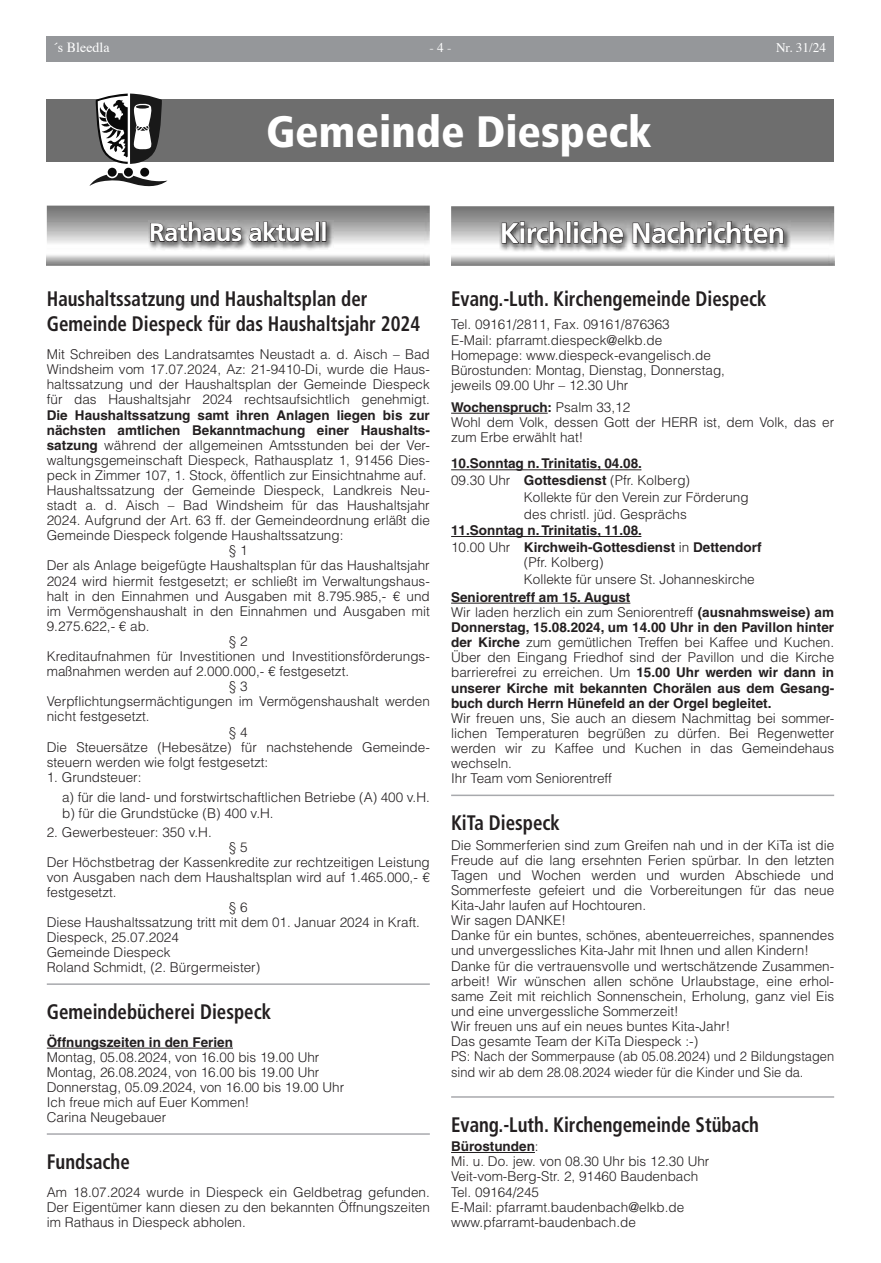
<style>
.page{position:relative;width:881px;height:1263px;background:#fff}
.page>*{position:absolute;margin:0;border:0;box-sizing:border-box;transform-origin:0 0}
.t1{font:900 condensed 43.95px "Frutiger LT";color:#fff}
.t2{font:700 28.5px "Frutiger LT";letter-spacing:-.02em;color:#fff}
.t3{font:25.5px "Frutiger LT Bold 2";letter-spacing:-.02em;color:#fff}
.t4{font:700 condensed 21px/25.3px "Frutiger LT";color:#231f20;scale:.9 1}
.t5{font:13.95px "Times";color:#fff}
.t6{font:300 13.5px/15.1px "Helvetica LT";color:#231f20}
.t7{font:700 13.5px/15.1px "Helvetica LT";color:#231f20}
.t8{font:13.2px "Times";color:#fff}
.s1{font-weight:700}
.s2{font-weight:300}
</style>
<div class="page">
<div style="left:47px;top:36px;width:786px;height:26px;background:#95979a"></div>
<hr style="left:451px;top:413px;width:96px;height:1px;background:#231f20">
<hr style="left:451px;top:603px;width:179px;height:1px;background:#231f20">
<hr style="left:451px;top:794px;width:382px;height:2px;background:#a8a9ad">
<hr style="left:451px;top:1096px;width:382px;height:2px;background:#a8a9ad">
<hr style="left:451px;top:1152px;width:83px;height:1px;background:#231f20">
<img style="left:499px;top:220px;width:291px;height:32px">
<svg style="left:501px;top:221px;width:122px;height:23px;background:#706f6f"></svg>
<svg style="left:632px;top:221px;width:151px;height:23px;background:#727171"></svg>
<hr style="left:451px;top:469px;width:190px;height:1px;background:#231f20">
<hr style="left:451px;top:536px;width:190px;height:1px;background:#231f20">
<hr style="left:47px;top:983px;width:382px;height:2px;background:#a8a9ad">
<hr style="left:47px;top:1048px;width:186px;height:1px;background:#231f20">
<hr style="left:47px;top:1133px;width:382px;height:2px;background:#a8a9ad">
<div style="left:47px;top:99px;width:786px;height:63px;background:#6e6e6e"></div>
<div style="left:124px;top:168px;width:9px;height:9px;background:#090909;border-radius:50%"></div>
<div style="left:108px;top:168px;width:9px;height:9px;background:#090909;border-radius:50%"></div>
<div style="left:140px;top:168px;width:9px;height:9px;background:#090909;border-radius:50%"></div>
<svg style="left:89px;top:173px;width:78px;height:13px"></svg>
<svg style="left:96px;top:94px;width:66px;height:70px"></svg>
<img style="left:148px;top:221px;width:185px;height:29px">
<svg style="left:150px;top:221px;width:92px;height:21px;background:#706f6f"></svg>
<svg style="left:248px;top:221px;width:78px;height:21px;background:#716f70"></svg>
<p class="t5" style="left:53px;top:34px;width:58px">´s Bleedla</p>
<p class="t8" style="left:429px;top:35px;width:24px">- 4 -</p>
<p class="t8" style="left:775px;top:35px;width:52px">Nr. 31/24</p>
<h1 class="t1" style="left:266px;top:106px;width:387px">Gemeinde Diespeck</h1>
<h3 class="t3" style="left:149px;top:217px;width:180px">Rathaus aktuell</h3>
<h3 class="t4" style="left:47px;top:286px;width:416px">Haushaltssatzung und Haushaltsplan der<br>Gemeinde Diespeck für das Haushaltsjahr 2024</h3>
<p class="t6" style="left:47px;top:347px;width:384px;text-align:justify">Mit Schreiben des Landratsamtes Neustadt a. d. Aisch – Bad Windsheim vom 17.07.2024, Az: 21-9410-Di, wurde die Haus&shy;haltssatzung und der Haushaltsplan der Gemeinde Diespeck für das Haushaltsjahr 2024 rechtsaufsichtlich genehmigt.</p>
<p class="t7" style="left:47px;top:407px;width:384px">Die Haushaltssatzung samt ihren Anlagen liegen bis zur</p>
<p class="t7" style="left:47px;top:422px;width:384px">nächsten amtlichen Bekanntmachung einer Haushalts-</p>
<p class="t6" style="left:47px;top:437px;width:384px"><span class="s1">satzung</span> während der allgemeinen Amtsstunden bei der Ver-</p>
<p class="t6" style="left:47px;top:452px;width:384px">waltungsgemeinschaft Diespeck, Rathausplatz 1, 91456 Dies-</p>
<p class="t6" style="left:47px;top:467px;width:381px">peck in Zimmer 107, 1. Stock, öffentlich zur Einsichtnahme auf.</p>
<p class="t6" style="left:47px;top:482px;width:384px">Haushaltssatzung der Gemeinde Diespeck, Landkreis Neu-</p>
<p class="t6" style="left:47px;top:498px;width:384px">stadt a. d. Aisch – Bad Windsheim für das Haushaltsjahr</p>
<p class="t6" style="left:47px;top:513px;width:384px">2024. Aufgrund der Art. 63 ff. der Gemeindeordnung erläßt die</p>
<p class="t6" style="left:47px;top:528px;width:298px">Gemeinde Diespeck folgende Haushaltssatzung:</p>
<p class="t6" style="left:229px;top:543px;width:20px">§ 1</p>
<p class="t6" style="left:47px;top:558px;width:384px">Der als Anlage beigefügte Haushaltsplan für das Haushaltsjahr</p>
<p class="t6" style="left:47px;top:573px;width:384px">2024 wird hiermit festgesetzt; er schließt im Verwaltungshaus-</p>
<p class="t6" style="left:47px;top:588px;width:384px">halt in den Einnahmen und Ausgaben mit 8.795.985,- € und</p>
<p class="t6" style="left:47px;top:603px;width:384px">im Vermögenshaushalt in den Einnahmen und Ausgaben mit</p>
<p class="t6" style="left:47px;top:618px;width:104px">9.275.622,- € ab.</p>
<p class="t6" style="left:229px;top:633px;width:20px">§ 2</p>
<p class="t6" style="left:47px;top:648px;width:384px">Kreditaufnahmen für Investitionen und Investitionsförderungs-</p>
<p class="t6" style="left:47px;top:664px;width:304px">maßnahmen werden auf 2.000.000,- € festgesetzt.</p>
<p class="t6" style="left:229px;top:679px;width:20px">§ 3</p>
<p class="t6" style="left:47px;top:694px;width:384px">Verpflichtungsermächtigungen im Vermögenshaushalt werden</p>
<p class="t6" style="left:47px;top:709px;width:104px">nicht festgesetzt.</p>
<p class="t6" style="left:229px;top:724px;width:20px">§ 4</p>
<p class="t6" style="left:47px;top:739px;width:384px">Die Steuersätze (Hebesätze) für nachstehende Gemeinde-</p>
<p class="t6" style="left:47px;top:754px;width:223px">steuern werden wie folgt festgesetzt:</p>
<p class="t6" style="left:62px;top:767px;width:369px;line-height:19.8px;text-indent:-15px">1. Grundsteuer:<br>a) für die land- und forstwirtschaftlichen Betriebe (A) 400 v.H.</p>
<p class="t6" style="left:62px;top:806px;width:213px">b) für die Grundstücke (B) 400 v.H.</p>
<p class="t6" style="left:47px;top:824px;width:166px">2. Gewerbesteuer: 350 v.H.</p>
<p class="t6" style="left:229px;top:839px;width:20px">§ 5</p>
<p class="t6" style="left:47px;top:854px;width:384px">Der Höchstbetrag der Kassenkredite zur rechtzeitigen Leistung</p>
<p class="t6" style="left:47px;top:869px;width:384px">von Ausgaben nach dem Haushaltsplan wird auf 1.465.000,- €</p>
<p class="t6" style="left:47px;top:884px;width:71px">festgesetzt.</p>
<p class="t6" style="left:229px;top:899px;width:20px">§ 6</p>
<p class="t6" style="left:47px;top:914px;width:374px">Diese Haushaltssatzung tritt mit dem 01. Januar 2024 in Kraft.</p>
<p class="t6" style="left:47px;top:930px;width:134px">Diespeck, 25.07.2024</p>
<p class="t6" style="left:47px;top:945px;width:125px">Gemeinde Diespeck</p>
<p class="t6" style="left:47px;top:960px;width:215px">Roland Schmidt, (2. Bürgermeister)</p>
<h3 class="t4" style="left:47px;top:999px;width:251px">Gemeindebücherei Diespeck</h3>
<p class="t7" style="left:47px;top:1034px;width:188px">Öffnungszeiten in den Ferien</p>
<p class="t6" style="left:47px;top:1049px;width:299px">Montag, 05.08.2024, von 16.00 bis 19.00 Uhr Montag, 26.08.2024, von 16.00 bis 19.00 Uhr Donnerstag, 05.09.2024, von 16.00 bis 19.00 Uhr Ich freue mich auf Euer Kommen!<br>Carina Neugebauer</p>
<h3 class="t4" style="left:47px;top:1149px;width:94px">Fundsache</h3>
<p class="t6" style="left:47px;top:1184px;width:384px;text-align:justify">Am 18.07.2024 wurde in Diespeck ein Geldbetrag gefunden.<br>Der Eigentümer kann diesen zu den bekannten Öffnungszeiten im Rathaus in Diespeck abholen.</p>
<h2 class="t2" style="left:499px;top:216px;width:287px">Kirchliche Nachrichten</h2>
<h3 class="t4" style="left:451px;top:286px;width:352px">Evang.-Luth. Kirchengemeinde Diespeck</h3>
<p class="t6" style="left:451px;top:317px;width:275px">Tel. 09161/2811, Fax. 09161/876363<br>E-Mail: pfarramt.diespeck@elkb.de Homepage: www.diespeck-evangelisch.de Bürostunden: Montag, Dienstag, Donnerstag, jeweils 09.00 Uhr – 12.30 Uhr</p>
<p class="t6" style="left:451px;top:399px;width:384px"><span class="s1">Wochenspruch:</span> Psalm 33,12<br>Wohl dem Volk, dessen Gott der HERR ist, dem Volk, das er zum Erbe erwählt hat!</p>
<p class="t7" style="left:451px;top:456px;width:192px">10.Sonntag n. Trinitatis, 04.08.</p>
<p class="t6" style="left:451px;top:473px;width:240px">09.30 Uhr <span class="s1">Gottesdienst</span> (Pfr. Kolberg)</p>
<p class="t6" style="left:523px;top:489px;width:226px">Kollekte für den Verein zur Förderung</p>
<p class="t6" style="left:523px;top:506px;width:164px">des christl. jüd. Gesprächs</p>
<p class="t7" style="left:451px;top:522px;width:312px;line-height:16.8px">11.Sonntag n. Trinitatis, 11.08.<br><span class="s2">10.00 Uhr</span> Kirchweih-Gottesdienst <span class="s2">in</span> Dettendorf</p>
<p class="t6" style="left:523px;top:554px;width:232px;line-height:16.8px">(Pfr. Kolberg)<br>Kollekte für unsere St. Johanneskirche</p>
<p class="t7" style="left:451px;top:589px;width:384px">Seniorentreff am 15. August<br><span class="s2">Wir laden herzlich ein zum Seniorentreff</span> (ausnahmsweise) am Donnerstag, 15.08.2024, um 14.00 Uhr in den Pavillon hinter der Kirche <span class="s2">zum gemütlichen Treffen bei Kaffee und Kuchen.<br>Über den Eingang Friedhof sind der Pavillon und die Kirche barrierefrei zu erreichen. Um</span> 15.00 Uhr werden wir dann in unserer Kirche mit bekannten Chorälen aus dem Gesang&shy;buch durch Herrn Hünefeld an der Orgel begleitet.</p>
<p class="t6" style="left:451px;top:710px;width:384px">Wir freuen uns, Sie auch an diesem Nachmittag bei sommer&shy;lichen Temperaturen begrüßen zu dürfen. Bei Regenwetter werden wir zu Kaffee und Kuchen in das Gemeindehaus wechseln.<br>Ihr Team vom Seniorentreff</p>
<h3 class="t4" style="left:451px;top:810px;width:122px">KiTa Diespeck</h3>
<p class="t6" style="left:451px;top:837px;width:384px">Die Sommerferien sind zum Greifen nah und in der KiTa ist die Freude auf die lang ersehnten Ferien spürbar. In den letzten Tagen und Wochen werden und wurden Abschiede und Sommerfeste gefeiert und die Vorbereitungen für das neue Kita-Jahr laufen auf Hochtouren.<br>Wir sagen DANKE!<br>Danke für ein buntes, schönes, abenteuerreiches, spannendes und unvergessliches Kita-Jahr mit Ihnen und allen Kindern!<br>Danke für die vertrauensvolle und wertschätzende Zusammen&shy;arbeit! Wir wünschen allen schöne Urlaubstage, eine erhol&shy;same Zeit mit reichlich Sonnenschein, Erholung, ganz viel Eis und eine unvergessliche Sommerzeit!<br>Wir freuen uns auf ein neues buntes Kita-Jahr!<br>Das gesamte Team der KiTa Diespeck :-)<br>PS: Nach der Sommerpause (ab 05.08.2024) und 2 Bildungstagen sind wir ab dem 28.08.2024 wieder für die Kinder und Sie da.</p>
<h3 class="t4" style="left:451px;top:1112px;width:343px">Evang.-Luth. Kirchengemeinde Stübach</h3>
<p class="t6" style="left:451px;top:1138px;width:260px"><span class="s1">Bürostunden</span>:<br>Mi. u. Do. jew. von 08.30 Uhr bis 12.30 Uhr<br>Veit-vom-Berg-Str. 2, 91460 Baudenbach<br>Tel. 09164/245<br>E-Mail: pfarramt.baudenbach@elkb.de www.pfarramt-baudenbach.de</p>
</div>
